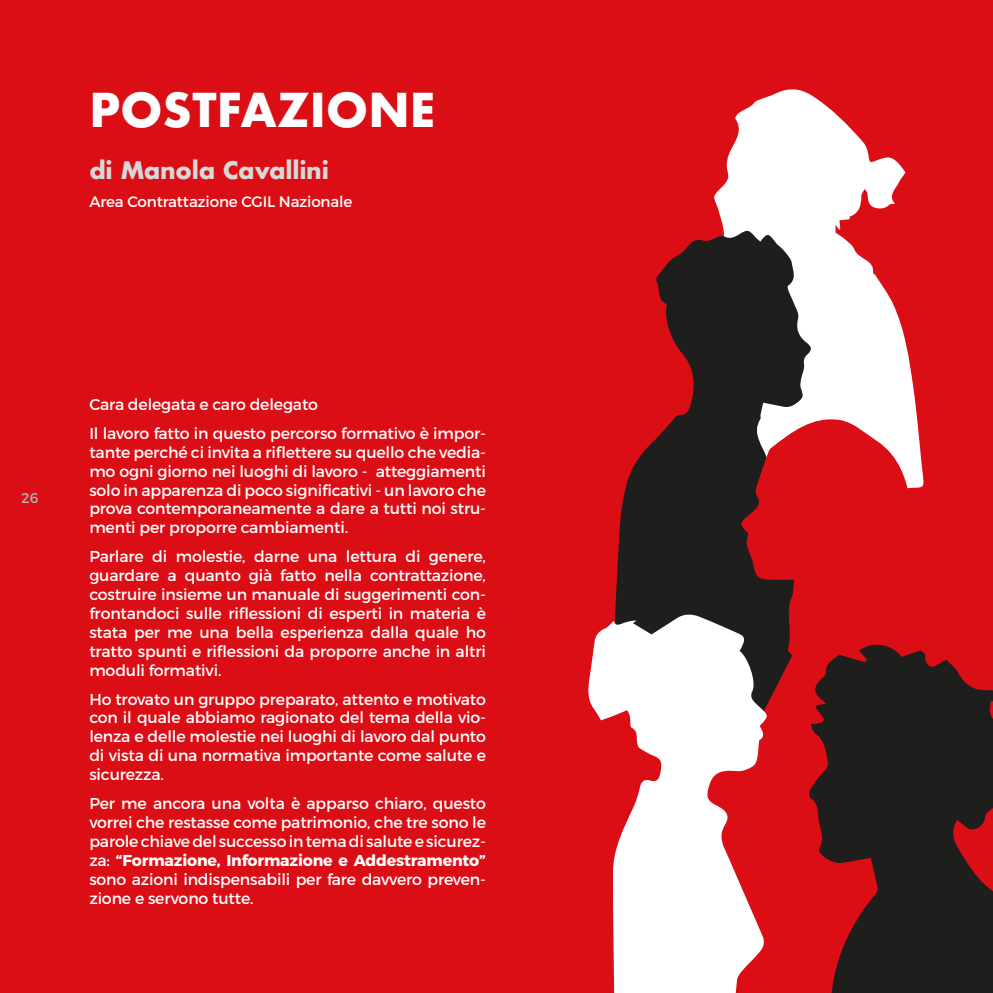
<style>
.page{position:relative;width:993px;height:993px;background:#fff}
.page>*{position:absolute;margin:0;border:0;box-sizing:border-box;transform-origin:0 0}
.t1{font:700 45.32px "Futura";letter-spacing:.005em;color:#fff}
.t2{font:700 23.45px "Futura";letter-spacing:-.01em;color:#d8d8d8}
.t3{font:15.75px/18.9px "Montserrat";letter-spacing:-.01em;color:#fff;text-align:justify}
.t4{font:15.05px "Montserrat";letter-spacing:-.01em;color:#fff}
.t5{font:14px "Montserrat";color:#b3b2b2}
.s1{font-weight:700}
</style>
<div class="page">
<div style="left:0;top:0;width:992px;height:992px;background:#db0e16"></div>
<svg style="left:714px;top:89px;width:203px;height:326px;fill:#fff"></svg>
<svg style="left:615px;top:229px;width:251px;height:384px;fill:#1e1e1d"></svg>
<svg style="left:738px;top:415px;width:186px;height:286px"></svg>
<svg style="left:588px;top:613px;width:181px;height:379px;fill:#fff"></svg>
<svg style="left:808px;top:640px;width:184px;height:352px;fill:#1e1e1d"></svg>
<h1 class="t1" style="left:89px;top:77px;width:348px">POSTFAZIONE</h1>
<h2 class="t2" style="left:89px;top:153px;width:241px">di Manola Cavallini</h2>
<p class="t4" style="left:89px;top:192px;width:264px">Area Contrattazione CGIL Nazionale</p>
<p class="t5" style="left:21px;top:489px;width:19px">26</p>
<p class="t3" style="left:89px;top:389px;width:398px;line-height:28.9px">Cara delegata e caro delegato<br>Il lavoro fatto in questo percorso formativo è impor-</p>
<p class="t3" style="left:89px;top:442px;width:398px">tante perché ci invita a riflettere su quello che vedia&shy;mo ogni giorno nei luoghi di lavoro - atteggiamenti solo in apparenza di poco significativi - un lavoro che prova contemporaneamente a dare a tutti noi stru&shy;menti per proporre cambiamenti.</p>
<p class="t3" style="left:89px;top:547px;width:398px">Parlare di molestie, darne una lettura di genere, guardare a quanto già fatto nella contrattazione, costruire insieme un manuale di suggerimenti con&shy;frontandoci sulle riflessioni di esperti in materia è stata per me una bella esperienza dalla quale ho tratto spunti e riflessioni da proporre anche in altri moduli formativi.</p>
<p class="t3" style="left:89px;top:689px;width:398px">Ho trovato un gruppo preparato, attento e motivato con il quale abbiamo ragionato del tema della vio&shy;lenza e delle molestie nei luoghi di lavoro dal punto di vista di una normativa importante come salute e sicurezza.</p>
<p class="t3" style="left:89px;top:793px;width:398px">Per me ancora una volta è apparso chiaro, questo vorrei che restasse come patrimonio, che tre sono le parole chiave del successo in tema di salute e sicurez&shy;za: <span class="s1">“Formazione, Informazione e Addestramento” </span>sono azioni indispensabili per fare davvero preven&shy;zione e servono tutte.</p>
</div>
